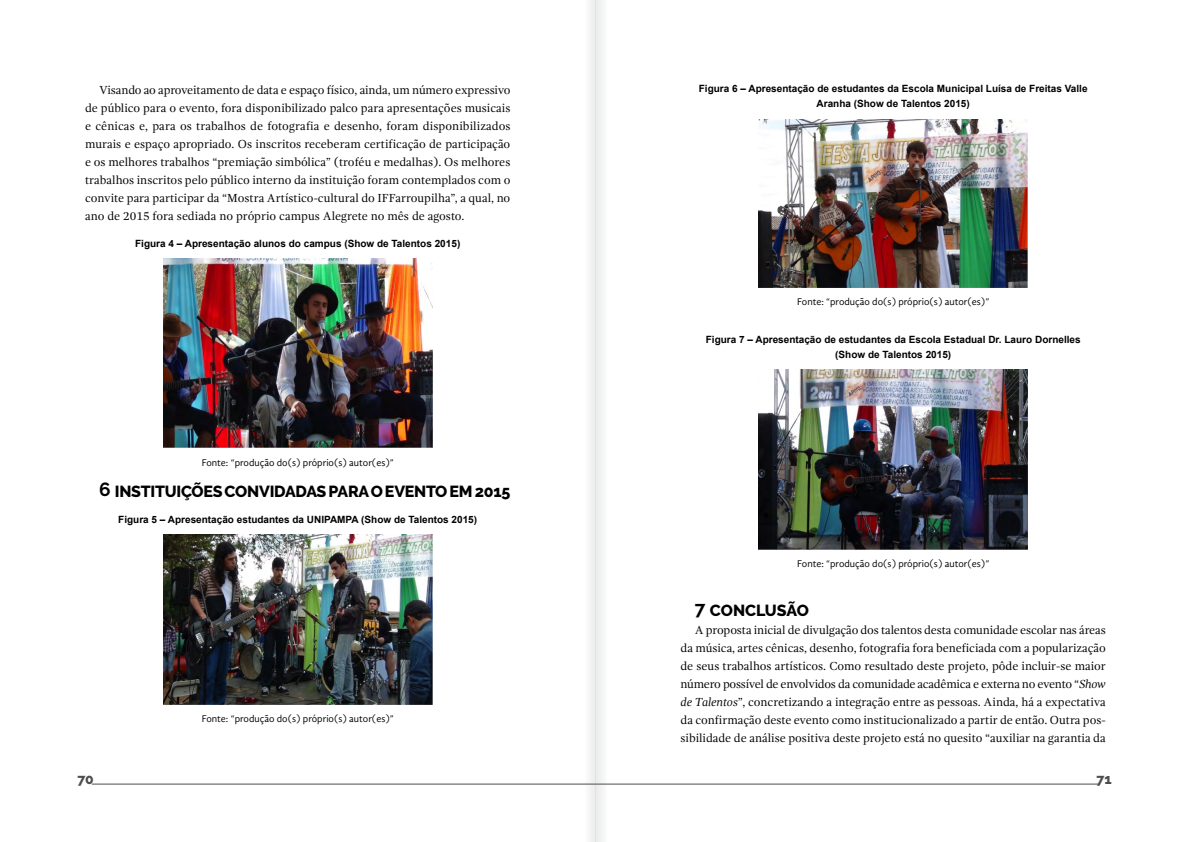
<style>
.page{position:relative;width:1191px;height:842px;background:#fff}
.page>*{position:absolute;margin:0;border:0;box-sizing:border-box;transform-origin:0 0}
.t1{font:800 16px "Raleway";letter-spacing:-.015em;color:#000}
.t2{font:800 14px "Raleway";color:#4d4d4f}
.t3{font:12px/18px "Gandhi Serif";color:#000;text-align:justify}
.t4{font:700 10px/15px "Arial";color:#000;text-align:center}
.t5{font:10px "Gandhi Sans";color:#000}
.s1{font-weight:700;font-size:19px}
.s2{font-style:italic}
</style>
<div class="page">
<div style="left:584px;top:0;width:11px;height:842px;background:#f4f5f5"></div>
<div style="left:595px;top:0;width:12px;height:842px;background:#f1f1f2"></div>
<hr style="left:92px;top:784px;width:503px;height:1px;background:#4d4d4f">
<hr style="left:596px;top:784px;width:502px;height:1px;background:#4d4d4f">
<img style="left:163px;top:258px;width:269px;height:190px">
<img style="left:163px;top:535px;width:269px;height:169px">
<img style="left:758px;top:119px;width:270px;height:169px">
<img style="left:758px;top:370px;width:270px;height:179px">
<p class="t3" style="left:85px;top:81px;width:427px;text-indent:14px">Visando ao aproveitamento de data e espaço físico, ainda, um número expressivo de público para o evento, fora disponibilizado palco para apresentações musicais e cênicas e, para os trabalhos de fotografia e desenho, foram disponibilizados murais e espaço apropriado. Os inscritos receberam certificação de participação e os melhores trabalhos “premiação simbólica” (troféu e medalhas). Os melhores trabalhos inscritos pelo público interno da instituição foram contemplados com o convite para participar da “Mostra Artístico-cultural do IFFarroupilha”, a qual, no ano de 2015 fora sediada no próprio campus Alegrete no mês de agosto.</p>
<p class="t4" style="left:135px;top:236px;width:327px">Figura 4 – Apresentação alunos do campus (Show de Talentos 2015)</p>
<p class="t5" style="left:202px;top:457px;width:194px">Fonte: “produção do(s) próprio(s) autor(es)”</p>
<h1 class="t1" style="left:99px;top:482px;width:413px"><span class="s1">6</span> INSTITUIÇÕES CONVIDADAS PARA O EVENTO EM 2015</h1>
<p class="t4" style="left:118px;top:513px;width:360px">Figura 5 – Apresentação estudantes da UNIPAMPA (Show de Talentos 2015)</p>
<p class="t5" style="left:202px;top:713px;width:194px">Fonte: “produção do(s) próprio(s) autor(es)”</p>
<p class="t4" style="left:699px;top:82px;width:390px">Figura 6 – Apresentação de estudantes da Escola Municipal Luísa de Freitas Valle<br>Aranha (Show de Talentos 2015)</p>
<p class="t5" style="left:797px;top:296px;width:194px">Fonte: “produção do(s) próprio(s) autor(es)”</p>
<p class="t4" style="left:706px;top:332px;width:376px">Figura 7 – Apresentação de estudantes da Escola Estadual Dr. Lauro Dornelles (Show de Talentos 2015)</p>
<p class="t5" style="left:797px;top:558px;width:194px">Fonte: “produção do(s) próprio(s) autor(es)”</p>
<h1 class="t1" style="left:694px;top:602px;width:116px"><span class="s1">7</span> CONCLUSÃO</h1>
<p class="t3" style="left:680px;top:621px;width:427px;text-indent:14px">A proposta inicial de divulgação dos talentos desta comunidade escolar nas áreas da música, artes cênicas, desenho, fotografia fora beneficiada com a popularização de seus trabalhos artísticos. Como resultado deste projeto, pôde incluir-se maior número possível de envolvidos da comunidade acadêmica e externa no evento “<span class="s2">Show de Talentos</span>”, concretizando a integração entre as pessoas. Ainda, há a expectativa da confirmação deste evento como institucionalizado a partir de então. Outra pos&shy;sibilidade de análise positiva deste projeto está no quesito “auxiliar na garantia da</p>
<p class="t2" style="left:77px;top:771px;width:18px">70</p>
<p class="t2" style="left:1096px;top:771px;width:17px">71</p>
</div>
